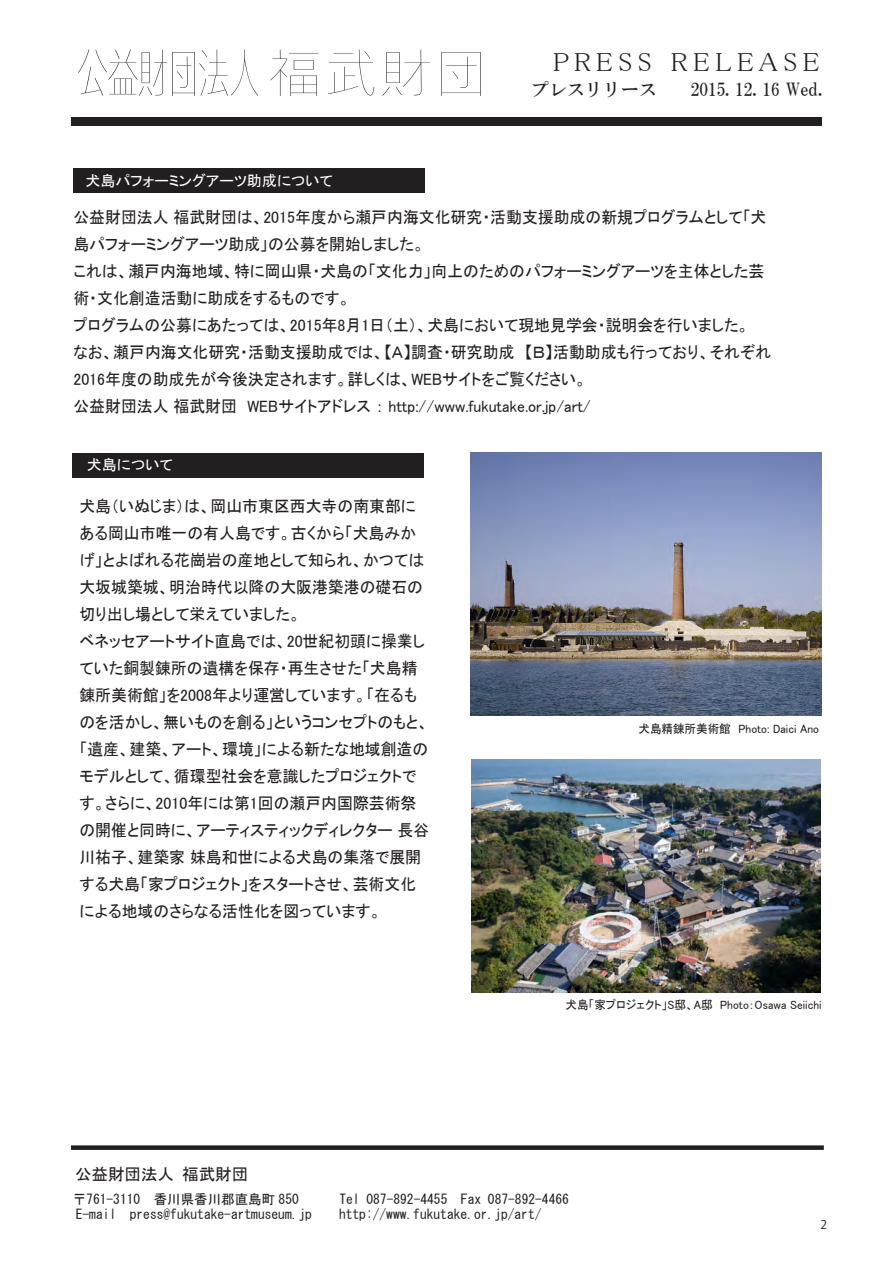
<style>
.page{position:relative;width:893px;height:1263px;background:#fff}
.page>*{position:absolute;margin:0;border:0;box-sizing:border-box;transform-origin:0 0}
.t1{font:26.25px "MS P Mincho";letter-spacing:.175em;color:#231f20;scale:1.09 1}
.t2{font:18px "HGS Mincho B";color:#231f20}
.t3{font:18px "HGS Mincho B";color:#231f20;scale:1.41 1}
.t4{font:16.5px/27px "MS P Gothic";color:#231f20;scale:.96 1}
.t5{font:16.5px "Ro Gothic Pro Bd 90 ms RKSJ H";color:#231f20}
.t6{font:15px "MS P Gothic";color:#fff}
.t7{font:13.5px/15px "Ro Gothic Pro Md 90 ms RKSJ H";color:#231f20}
.t8{font:12px "MS P Gothic";color:#231f20;scale:.96 1}
.t9{font:12px "Koz Go Pro";color:#231f20}
.s1{color:#3b51a3}
.s2{font-size:13.5px}
</style>
<div class="page">
<div style="left:74px;top:168px;width:351px;height:24px;background:#231f20"></div>
<div style="left:73px;top:453px;width:351px;height:24px;background:#231f20"></div>
<div style="left:71px;top:117px;width:751px;height:8px;background:#231f20"></div>
<svg style="left:270px;top:50px;width:48px;height:46px"></svg>
<svg style="left:328px;top:50px;width:46px;height:46px"></svg>
<svg style="left:386px;top:50px;width:44px;height:45px"></svg>
<svg style="left:396px;top:87px;width:6px;height:8px"></svg>
<svg style="left:441px;top:52px;width:40px;height:44px"></svg>
<svg style="left:201px;top:50px;width:57px;height:46px"></svg>
<svg style="left:78px;top:49px;width:117px;height:47px"></svg>
<div style="left:71px;top:1145px;width:753px;height:5px;background:#231f20"></div>
<img style="left:470px;top:452px;width:351px;height:263px">
<img style="left:471px;top:759px;width:349px;height:233px">
<p class="t6" style="left:85px;top:173px;width:249px">犬島パフォーミングアーツ助成について</p>
<h1 class="t1" style="left:553px;top:49px;width:246px">PRESS RE L E A S E</h1>
<p class="t3" style="left:504px;top:81px;width:110px"><span class="s1">　</span> 　 プレスリリース</p>
<p class="t2" style="left:691px;top:81px;width:133px">2015. 12. 16 Wed.</p>
<p class="t4" style="left:73px;top:203px;width:728px">公益財団法人 福武財団は、2015年度から瀬戸内海文化研究・活動支援助成の新規プログラムとして「犬島パフォーミングアーツ助成」の公募を開始しました。<br>これは、瀬戸内海地域、特に岡山県・犬島の「文化力」向上のためのパフォーミングアーツを主体とした芸術・文化創造活動に助成をするものです。<br>プログラムの公募にあたっては、2015年8月1日（土）、犬島において現地見学会・説明会を行いました。<br>なお、瀬戸内海文化研究・活動支援助成では、【Ａ】調査・研究助成　【Ｂ】活動助成も行っており、それぞれ2016年度の助成先が今後決定されます。詳しくは、WEBサイトをご覧ください。<br>公益財団法人 福武財団　WEBサイトアドレス ： http://www.fukutake.or.jp/art/　</p>
<p class="t6" style="left:87px;top:458px;width:88px">犬島について</p>
<p class="t4" style="left:79px;top:493px;width:366px">犬島（いぬじま）は、岡山市東区西大寺の南東部にある岡山市唯一の有人島です。古くから「犬島みかげ」とよばれる花崗岩の産地として知られ、かつては大坂城築城、明治時代以降の大阪港築港の礎石の切り出し場として栄えていました。<br>ベネッセアートサイト直島では、20世紀初頭に操業していた銅製錬所の遺構を保存・再生させた「犬島精錬所美術館」を2008年より運営しています。「在るものを活かし、無いものを創る」というコンセプトのもと、「遺産、建築、アート、環境」による新たな地域創造のモデルとして、循環型社会を意識したプロジェクトです。さらに、2010年には第1回の瀬戸内国際芸術祭の開催と同時に、アーティスティックディレクター 長谷川祐子、建築家 妹島和世による犬島の集落で展開する犬島「家プロジェクト」をスタートさせ、芸術文化による地域のさらなる活性化を図っています。</p>
<p class="t8" style="left:638px;top:722px;width:198px">犬島精錬所美術館　Photo: Daici Ano　</p>
<p class="t8" style="left:566px;top:998px;width:268px">犬島「家プロジェクト」S邸、A邸　Photo：Osawa Seiichi</p>
<p class="t5" style="left:75px;top:1166px;width:189px">公益財団法人 福武財団<span class="s2">　</span></p>
<p class="t7" style="left:73px;top:1192px;width:228px">〒 0113-167 　香川県香川郡直島町 058</p>
<p class="t7" style="left:339px;top:1192px;width:109px">298-780leT - 4 4 5 5</p>
<p class="t7" style="left:76px;top:1192px;width:495px;text-indent:385px">6644-298-780xaF<br>E-mail press@fukutake-artmuseum.jp　 http://www.fukutake.or.jp/art/</p>
<p class="t9" style="left:820px;top:1217px;width:8px">2</p>
</div>
